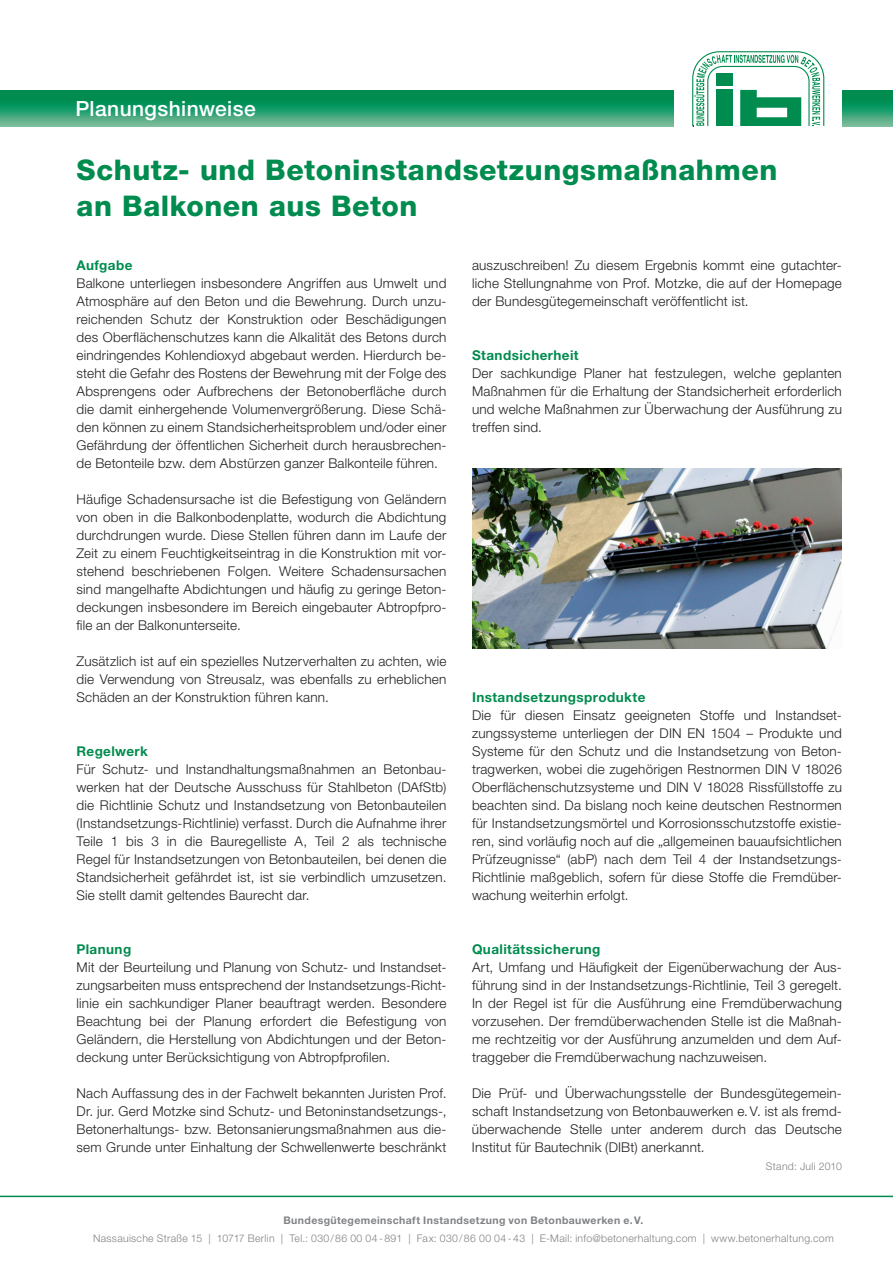
<style>
.page{position:relative;width:893px;height:1263px;background:#fff}
.page>*{position:absolute;margin:0;border:0;box-sizing:border-box;transform-origin:0 0}
.t1{font:800 28.5px/36px "Helvetica Neue LT Std";letter-spacing:.02em;color:#008c4e}
.t2{font:500 21px "Helvetica Neue LT Std";letter-spacing:.015em;color:#fff}
.t3{font:300 13.5px/18px "Helvetica Neue LT Std";letter-spacing:.015em;color:#231f20;text-align:justify}
.t4{font:700 13.5px "Helvetica Neue LT Std";letter-spacing:.03em;color:#008c4e}
.t5{font:300 10.5px "Helvetica Neue LT Std";letter-spacing:.03em;color:#808285}
.t6{font:700 10.5px "Helvetica Neue LT Std";letter-spacing:.035em;color:#808285}
</style>
<div class="page">
<svg style="left:0;top:90px;width:893px;height:36px;background:#249c6a"></svg>
<hr style="left:0;top:1195px;width:893px;height:2px;background:#008c4e">
<div style="left:675px;top:21px;width:167px;height:117px;background:#fff"></div>
<svg style="left:692px;top:51px;width:132px;height:76px"></svg>
<div style="left:716px;top:73px;width:17px;height:12px;background:#008c4e"></div>
<div style="left:716px;top:90px;width:17px;height:36px;background:#008c4e"></div>
<img style="left:472px;top:468px;width:370px;height:180px">
<h2 class="t2" style="left:75px;top:96px;width:182px">Planungshinweise</h2>
<h1 class="t1" style="left:77px;top:152px;width:702px">Schutz- und Betoninstandsetzungsmaßnahmen an Balkonen aus Beton</h1>
<p class="t4" style="left:77px;top:257px;width:57px">Aufgabe</p>
<p class="t3" style="left:77px;top:274px;width:371px">Balkone unterliegen insbesondere Angriffen aus Umwelt und Atmosphäre auf den Beton und die Bewehrung. Durch unzu&shy;reichenden Schutz der Konstruktion oder Beschädigungen des Oberflächenschutzes kann die Alkalität des Betons durch eindringendes Kohlendioxyd abgebaut werden. Hierdurch be&shy;steht die Gefahr des Rostens der Bewehrung mit der Folge des Absprengens oder Aufbrechens der Betonoberfläche durch die damit einhergehende Volumenvergrößerung. Diese Schä&shy;den können zu einem Standsicherheitsproblem und/oder einer Gefährdung der öffentlichen Sicherheit durch herausbrechen&shy;de Betonteile bzw. dem Abstürzen ganzer Balkonteile führen.</p>
<p class="t3" style="left:77px;top:490px;width:371px">Häufige Schadensursache ist die Befestigung von Geländern von oben in die Balkonbodenplatte, wodurch die Abdichtung durchdrungen wurde. Diese Stellen führen dann im Laufe der Zeit zu einem Feuchtigkeitseintrag in die Konstruktion mit vor&shy;stehend beschriebenen Folgen. Weitere Schadensursachen sind mangelhafte Abdichtungen und häufig zu geringe Beton&shy;deckungen insbesondere im Bereich eingebauter Abtropfpro&shy;file an der Balkonunterseite.</p>
<p class="t3" style="left:77px;top:652px;width:371px">Zusätzlich ist auf ein spezielles Nutzerverhalten zu achten, wie die Verwendung von Streusalz, was ebenfalls zu erheblichen Schäden an der Konstruktion führen kann.</p>
<p class="t4" style="left:77px;top:743px;width:73px">Regelwerk</p>
<p class="t3" style="left:77px;top:760px;width:371px">Für Schutz- und Instandhaltungsmaßnahmen an Betonbau&shy;werken hat der Deutsche Ausschuss für Stahlbeton (DAfStb) die Richtlinie Schutz und Instandsetzung von Betonbauteilen (Instandsetzungs-Richtlinie) verfasst. Durch die Aufnahme ihrer Teile 1 bis 3 in die Bauregelliste A, Teil 2 als technische Regel für Instandsetzungen von Betonbauteilen, bei denen die Standsicherheit gefährdet ist, ist sie verbindlich umzusetzen.<br>Sie stellt damit geltendes Baurecht dar.</p>
<p class="t4" style="left:77px;top:941px;width:56px">Planung</p>
<p class="t3" style="left:77px;top:958px;width:371px">Mit der Beurteilung und Planung von Schutz- und Instandset&shy;zungsarbeiten muss entsprechend der Instandsetzungs-Richt&shy;linie ein sachkundiger Planer beauftragt werden. Besondere Beachtung bei der Planung erfordert die Befestigung von Geländern, die Herstellung von Abdichtungen und der Beton&shy;deckung unter Berücksichtigung von Abtropfprofilen.</p>
<p class="t3" style="left:77px;top:1084px;width:371px">Nach Auffassung des in der Fachwelt bekannten Juristen Prof.<br>Dr. jur. Gerd Motzke sind Schutz- und Betoninstandsetzungs-, Betonerhaltungs- bzw. Betonsanierungsmaßnahmen aus die&shy;sem Grunde unter Einhaltung der Schwellenwerte beschränkt</p>
<p class="t3" style="left:472px;top:256px;width:371px">auszuschreiben! Zu diesem Ergebnis kommt eine gutachter&shy;liche Stellungnahme von Prof. Motzke, die auf der Homepage der Bundesgütegemeinschaft veröffentlicht ist.</p>
<p class="t4" style="left:472px;top:347px;width:108px">Standsicherheit</p>
<p class="t3" style="left:472px;top:364px;width:371px">Der sachkundige Planer hat festzulegen, welche geplanten Maßnahmen für die Erhaltung der Standsicherheit erforderlich und welche Maßnahmen zur Überwachung der Ausführung zu treffen sind.</p>
<p class="t4" style="left:472px;top:689px;width:175px">Instandsetzungsprodukte</p>
<p class="t3" style="left:472px;top:706px;width:371px">Die für diesen Einsatz geeigneten Stoffe und Instandset&shy;zungssysteme unterliegen der DIN EN 1504 – Produkte und Systeme für den Schutz und die Instandsetzung von Beton&shy;tragwerken, wobei die zugehörigen Restnormen DIN V 18026<br>Oberflächenschutzsysteme und DIN V 18028 Rissfüllstoffe zu beachten sind. Da bislang noch keine deutschen Restnormen für Instandsetzungsmörtel und Korrosionsschutzstoffe existie&shy;ren, sind vorläufig noch auf die „allgemeinen bauaufsichtlichen Prüfzeugnisse“ (abP) nach dem Teil 4 der Instandsetzungs-Richtlinie maßgeblich, sofern für diese Stoffe die Fremdüber&shy;wachung weiterhin erfolgt.</p>
<p class="t4" style="left:472px;top:941px;width:130px">Qualitätssicherung</p>
<p class="t3" style="left:472px;top:958px;width:371px">Art, Umfang und Häufigkeit der Eigenüberwachung der Aus&shy;führung sind in der Instandsetzungs-Richtlinie, Teil 3 geregelt.<br>In der Regel ist für die Ausführung eine Fremdüberwachung vorzusehen. Der fremdüberwachenden Stelle ist die Maßnah&shy;me rechtzeitig vor der Ausführung anzumelden und dem Auf&shy;traggeber die Fremdüberwachung nachzuweisen.</p>
<p class="t3" style="left:472px;top:1084px;width:371px;text-align:left">Die Prüf- und Überwachungsstelle der Bundesgütegemein&shy;schaft Instandsetzung von Betonbauwerken e.V. ist als fremd&shy;überwachende Stelle unter anderem durch das Deutsche Institut für Bautechnik (DIBt) anerkannt.</p>
<p class="t5" style="left:766px;top:1160px;width:78px">Stand: Juli 2010</p>
<p class="t6" style="left:283px;top:1214px;width:362px">Bundesgütegemeinschaft Instandsetzung von Betonbauwerken e.V.</p>
<p class="t5" style="left:93px;top:1232px;width:742px">Nassauische Straße 15 | 10717 Berlin | Tel.: 030/86 00 04 - 891 | Fax: 030/86 00 04 - 43 | E-Mail: info@betonerhaltung.com | www.betonerhaltung.com</p>
</div>
